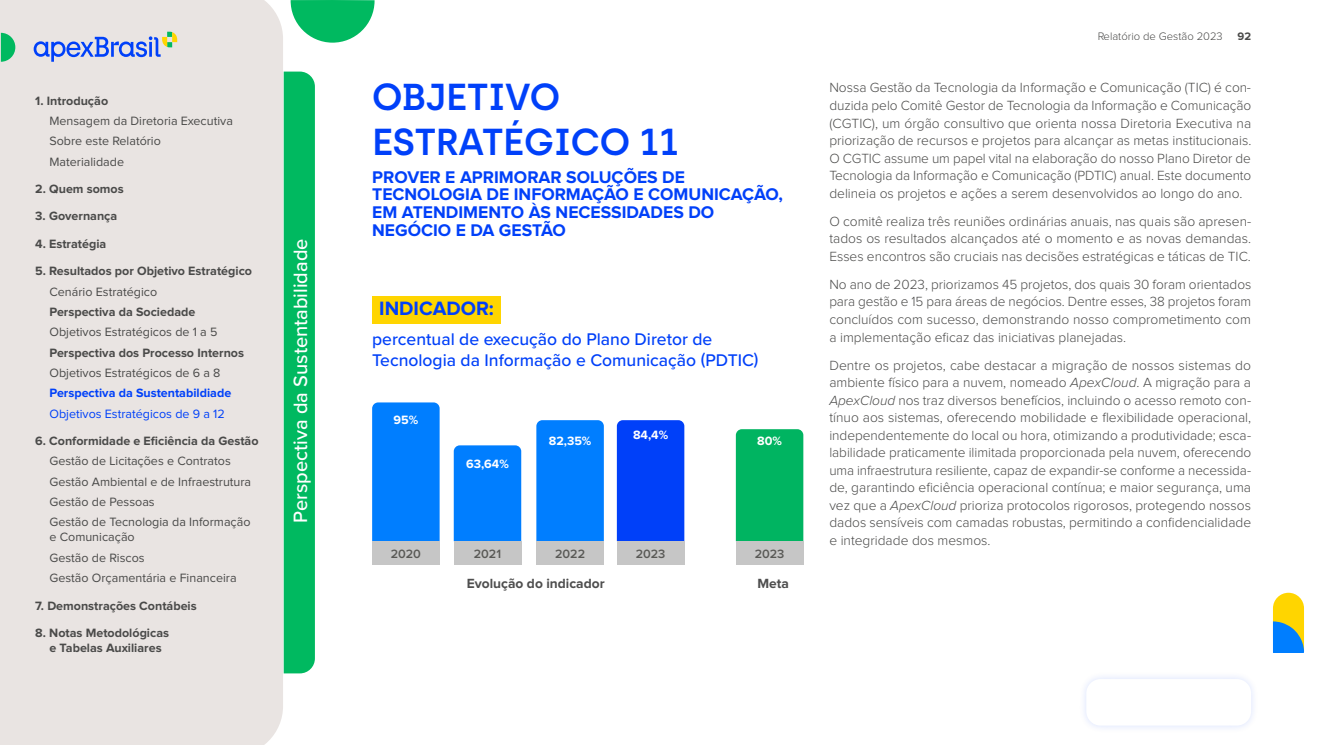
<style>
.page{position:relative;width:1322px;height:745px;background:#fff}
.page>*{position:absolute;margin:0;border:0;box-sizing:border-box;transform-origin:0 0}
.t1{font:600 37.5px/45px "Archia";letter-spacing:-.01em;color:#0040f9}
.t2{font:500 20px "Proxima Nova";color:#fff}
.t3{font:700 20px "Proxima Nova";color:#0040f9}
.t4{font:700 17.5px/17.5px "Proxima Nova";color:#0040f9}
.t5{font:500 17.5px/21px "Proxima Nova";color:#0040f9}
.t6{font:300 13.75px/17.5px "Proxima Nova";color:#4a4a49;text-align:justify}
.t7{font:700 13.75px "Proxima Nova";color:#4e4e4e}
.t8{font:12.5px/20.2px "Proxima Nova";color:#4a4a49}
.t9{font:700 12.5px/15px "Proxima Nova";color:#4a4a49;text-align:center}
.t10{font:700 12.5px "Proxima Nova";color:#0040f9}
.t11{font:12.5px "Proxima Nova";color:#0040f9}
.t12{font:700 12.5px "Proxima Nova";color:#fff}
.t13{font:600 12.5px "Proxima Nova";color:#595956}
.t14{font:300 11.25px "Proxima Nova";color:#4a4a49}
.t15{font:700 11.25px "Proxima Nova";color:#4a4a49}
.s1{font-style:italic}
</style>
<div class="page">
<svg style="left:1273px;top:592px;width:31px;height:60px;background:#99b576"></svg>
<div style="left:372px;top:296px;width:129px;height:27px;background:#ffd500"></div>
<div style="left:617px;top:420px;width:67px;height:121px;background:#0040f9"></div>
<div style="left:736px;top:429px;width:67px;height:112px;background:#00b461"></div>
<div style="left:736px;top:541px;width:67px;height:23px;background:#c6c6c6"></div>
<div style="left:617px;top:541px;width:67px;height:23px;background:#c6c6c6"></div>
<div style="left:536px;top:420px;width:68px;height:121px;background:#007eff"></div>
<div style="left:536px;top:541px;width:68px;height:23px;background:#c6c6c6"></div>
<div style="left:454px;top:445px;width:67px;height:96px;background:#007eff"></div>
<div style="left:454px;top:541px;width:67px;height:23px;background:#c6c6c6"></div>
<div style="left:372px;top:402px;width:68px;height:139px;background:#007eff"></div>
<div style="left:372px;top:541px;width:68px;height:23px;background:#c6c6c6"></div>
<div style="left:1078px;top:670px;width:181px;height:63px;background:#fafbfe"></div>
<div style="left:1086px;top:678px;width:165px;height:47px;background:#fff;border-radius:14px"></div>
<svg style="left:290px;top:0;width:84px;height:43px"></svg>
<div style="left:284px;top:71px;width:31px;height:602px;background:#00b960"></div>
<div style="left:0;top:0;width:283px;height:744px;background:#e9e4e2"></div>
<svg style="left:1px;top:33px;width:14px;height:29px"></svg>
<svg style="left:34px;top:32px;width:143px;height:30px;background:#b0bde1"></svg>
<p class="t9" style="left:35px;top:93px;width:74px">1. Introdução</p>
<p class="t8" style="left:49px;top:111px;width:185px">Mensagem da Diretoria Executiva<br>Sobre este Relatório<br>Materialidade</p>
<p class="t9" style="left:35px;top:182px;width:90px">2. Quem somos</p>
<p class="t9" style="left:35px;top:209px;width:84px">3. Governança</p>
<p class="t9" style="left:35px;top:236px;width:73px">4. Estratégia</p>
<p class="t9" style="left:35px;top:264px;width:218px">5. Resultados por Objetivo Estratégico</p>
<p class="t8" style="left:49px;top:282px;width:109px">Cenário Estratégico</p>
<p class="t9" style="left:49px;top:304px;width:147px">Perspectiva da Sociedade</p>
<p class="t8" style="left:49px;top:322px;width:170px">Objetivos Estratégicos de 1 a 5</p>
<p class="t9" style="left:49px;top:345px;width:196px">Perspectiva dos Processo Internos</p>
<p class="t8" style="left:49px;top:363px;width:173px">Objetivos Estratégicos de 6 a 8</p>
<p class="t10" style="left:49px;top:387px;width:183px">Perspectiva da Sustentabildiade</p>
<p class="t11" style="left:49px;top:407px;width:177px">Objetivos Estratégicos de 9 a 12</p>
<p class="t9" style="left:35px;top:433px;width:225px">6. Conformidade e Eficiência da Gestão</p>
<p class="t8" style="left:49px;top:451px;width:203px">Gestão de Licitações e Contratos<br>Gestão Ambiental e de Infraestrutura<br>Gestão de Pessoas<br>Gestão de Tecnologia da Informação</p>
<p class="t8" style="left:49px;top:527px;width:189px">e Comunicação<br>Gestão de Riscos<br>Gestão Orçamentária e Financeira</p>
<p class="t9" style="left:35px;top:598px;width:163px">7. Demonstrações Contábeis</p>
<p class="t9" style="left:35px;top:625px;width:135px">8. Notas Metodológicas e Tabelas Auxiliares</p>
<h2 class="t2" style="left:286px;top:522px;width:285px;rotate:-90deg">Perspectiva da Sustentabilidade</h2>
<h1 class="t1" style="left:372px;top:74px;width:308px">OBJETIVO<br>ESTRATÉGICO 11</h1>
<p class="t4" style="left:372px;top:169px;width:412px">PROVER E APRIMORAR SOLUÇÕES DE<br>TECNOLOGIA DE INFORMAÇÃO E COMUNICAÇÃO,<br>EM ATENDIMENTO ÀS NECESSIDADES DO<br>NEGÓCIO E DA GESTÃO</p>
<h2 class="t3" style="left:379px;top:299px;width:116px">INDICADOR:</h2>
<p class="t5" style="left:372px;top:328px;width:388px">percentual de execução do Plano Diretor de<br>Tecnologia da Informação e Comunicação (PDTIC)</p>
<p class="t12" style="left:393px;top:413px;width:26px">95%</p>
<p class="t13" style="left:391px;top:547px;width:32px">2020</p>
<p class="t12" style="left:549px;top:435px;width:44px">82,35%</p>
<p class="t12" style="left:633px;top:428px;width:37px">84,4%</p>
<p class="t12" style="left:757px;top:434px;width:26px">80%</p>
<p class="t12" style="left:466px;top:457px;width:44px">63,64%</p>
<p class="t13" style="left:474px;top:547px;width:29px">2021</p>
<p class="t13" style="left:555px;top:547px;width:32px">2022</p>
<p class="t13" style="left:636px;top:547px;width:31px">2023</p>
<p class="t13" style="left:755px;top:547px;width:31px">2023</p>
<p class="t7" style="left:467px;top:577px;width:139px">Evolução do indicador</p>
<p class="t7" style="left:757px;top:577px;width:33px">Meta</p>
<p class="t14" style="left:1097px;top:31px;width:127px">Relatório de Gestão 2023</p>
<p class="t15" style="left:1237px;top:31px;width:15px">92</p>
<p class="t6" style="left:829px;top:80px;width:423px">Nossa Gestão da Tecnologia da Informação e Comunicação (TIC) é con&shy;duzida pelo Comitê Gestor de Tecnologia da Informação e Comunicação (CGTIC), um órgão consultivo que orienta nossa Diretoria Executiva na priorização de recursos e projetos para alcançar as metas institucionais.<br>O CGTIC assume um papel vital na elaboração do nosso Plano Diretor de Tecnologia da Informação e Comunicação (PDTIC) anual. Este documento delineia os projetos e ações a serem desenvolvidos ao longo do ano.</p>
<p class="t6" style="left:829px;top:213px;width:423px">O comitê realiza três reuniões ordinárias anuais, nas quais são apresen&shy;tados os resultados alcançados até o momento e as novas demandas.<br>Esses encontros são cruciais nas decisões estratégicas e táticas de TIC.</p>
<p class="t6" style="left:829px;top:276px;width:423px">No ano de 2023, priorizamos 45 projetos, dos quais 30 foram orientados para gestão e 15 para áreas de negócios. Dentre esses, 38 projetos foram concluídos com sucesso, demonstrando nosso comprometimento com a implementação eficaz das iniciativas planejadas.</p>
<p class="t6" style="left:829px;top:357px;width:423px">Dentre os projetos, cabe destacar a migração de nossos sistemas do ambiente físico para a nuvem, nomeado <span class="s1">ApexCloud</span>. A migração para a <span class="s1">ApexCloud</span> nos traz diversos benefícios, incluindo o acesso remoto con&shy;tínuo aos sistemas, oferecendo mobilidade e flexibilidade operacional, independentemente do local ou hora, otimizando a produtividade; esca&shy;labilidade praticamente ilimitada proporcionada pela nuvem, oferecendo uma infraestrutura resiliente, capaz de expandir-se conforme a necessida&shy;de, garantindo eficiência operacional contínua; e maior segurança, uma vez que a <span class="s1">ApexCloud</span> prioriza protocolos rigorosos, protegendo nossos dados sensíveis com camadas robustas, permitindo a confidencialidade e integridade dos mesmos.</p>
</div>
